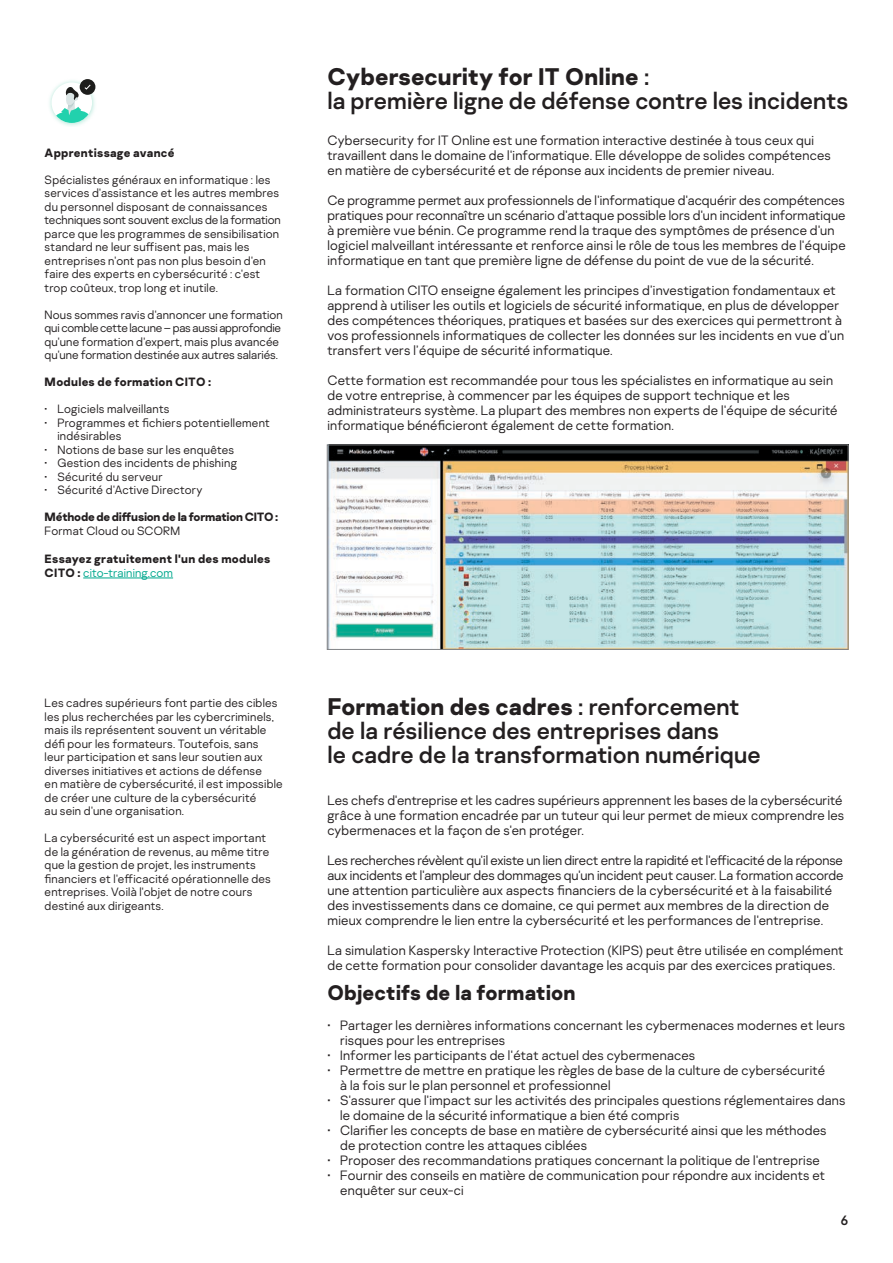
<style>
.page{position:relative;width:893px;height:1263px;background:#fff}
.page>*{position:absolute;margin:0;border:0;box-sizing:border-box;transform-origin:0 0}
.t1{font:24px/24px "Kaspersky Sans";letter-spacing:.005em;color:#231f20}
.t2{font:700 21px "Kaspersky Sans";color:#231f20}
.t3{font:300 13.5px/15px "Kaspersky Sans";letter-spacing:.015em;color:#231f20}
.t4{font:13.5px "Kaspersky Sans";color:#231f20}
.t5{font:300 12px/13.5px "Kaspersky Sans";letter-spacing:.02em;color:#231f20}
.t6{font:700 12px/13.5px "Kaspersky Sans";letter-spacing:.02em;color:#231f20}
.t7{font:700 12px "Kaspersky Sans";letter-spacing:-.02em;color:#231f20}
.s1{font-weight:300;color:#00a88e}
.s2{font-weight:700}
</style>
<div class="page">
<img style="left:49px;top:79px;width:47px;height:47px">
<div style="left:52px;top:82px;width:40px;height:41px;background:#fff;border-radius:50%"></div>
<div style="left:80px;top:79px;width:15px;height:16px;background:#1d1d1b;border-radius:50%"></div>
<svg style="left:56px;top:84px;width:36px;height:39px"></svg>
<img style="left:329px;top:447px;width:517px;height:201px">
<div style="left:327px;top:445px;width:521px;height:205px;border:1px solid #808285"></div>
<hr style="left:83px;top:578px;width:90px;height:1px;background:#00a88e">
<p class="t6" style="left:45px;top:146px;width:131px">Apprentissage avancé</p>
<p class="t5" style="left:45px;top:173px;width:238px">Spécialistes généraux en informatique : les services d'assistance et les autres membres du personnel disposant de connaissances techniques sont souvent exclus de la formation parce que les programmes de sensibilisation standard ne leur suffisent pas, mais les entreprises n'ont pas non plus besoin d'en faire des experts en cybersécurité : c'est trop coûteux, trop long et inutile.</p>
<p class="t5" style="left:45px;top:308px;width:240px">Nous sommes ravis d'annoncer une formation qui comble cette lacune – pas aussi approfondie qu'une formation d'expert, mais plus avancée qu'une formation destinée aux autres salariés.</p>
<p class="t6" style="left:45px;top:375px;width:168px">Modules de formation CITO :</p>
<p class="t5" style="left:45px;top:402px;width:126px">• Logiciels malveillants</p>
<p class="t5" style="left:57px;top:416px;width:214px;text-indent:-13px">• Programmes et fichiers potentiellement indésirables</p>
<p class="t5" style="left:45px;top:443px;width:191px">• Notions de base sur les enquêtes</p>
<p class="t5" style="left:45px;top:456px;width:194px">• Gestion des incidents de phishing</p>
<p class="t5" style="left:45px;top:470px;width:119px">• Sécurité du serveur</p>
<p class="t5" style="left:45px;top:483px;width:159px">• Sécurité d'Active Directory</p>
<p class="t7" style="left:45px;top:509px;width:235px">Méthode de diffusion de la formation CITO :</p>
<p class="t5" style="left:45px;top:524px;width:137px">Format Cloud ou SCORM</p>
<p class="t6" style="left:45px;top:552px;width:227px">Essayez gratuitement l'un des modules<br>CITO : <span class="s1">cito-training.com</span></p>
<h1 class="t1" style="left:327px;top:65px;width:522px"><span class="s2">Cybersecurity for IT Online</span> :<br>la première ligne de défense contre les incidents</h1>
<p class="t3" style="left:327px;top:133px;width:505px">Cybersecurity for IT Online est une formation interactive destinée à tous ceux qui travaillent dans le domaine de l'informatique. Elle développe de solides compétences en matière de cybersécurité et de réponse aux incidents de premier niveau.</p>
<p class="t3" style="left:327px;top:193px;width:520px">Ce programme permet aux professionnels de l'informatique d'acquérir des compétences pratiques pour reconnaître un scénario d'attaque possible lors d'un incident informatique à première vue bénin. Ce programme rend la traque des symptômes de présence d'un logiciel malveillant intéressante et renforce ainsi le rôle de tous les membres de l'équipe informatique en tant que première ligne de défense du point de vue de la sécurité.</p>
<p class="t3" style="left:327px;top:283px;width:518px">La formation CITO enseigne également les principes d’investigation fondamentaux et apprend à utiliser les outils et logiciels de sécurité informatique, en plus de développer des compétences théoriques, pratiques et basées sur des exercices qui permettront à vos professionnels informatiques de collecter les données sur les incidents en vue d’un transfert vers l’équipe de sécurité informatique.</p>
<p class="t3" style="left:327px;top:373px;width:512px">Cette formation est recommandée pour tous les spécialistes en informatique au sein de votre entreprise, à commencer par les équipes de support technique et les administrateurs système. La plupart des membres non experts de l'équipe de sécurité informatique bénéficieront également de cette formation.</p>
<p class="t5" style="left:45px;top:696px;width:240px">Les cadres supérieurs font partie des cibles les plus recherchées par les cybercriminels, mais ils représentent souvent un véritable défi pour les formateurs. Toutefois, sans<br>leur participation et sans leur soutien aux diverses initiatives et actions de défense<br>en matière de cybersécurité, il est impossible de créer une culture de la cybersécurité<br>au sein d'une organisation.</p>
<p class="t5" style="left:45px;top:831px;width:228px">La cybersécurité est un aspect important de la génération de revenus, au même titre que la gestion de projet, les instruments financiers et l'efficacité opérationnelle des entreprises. Voilà l'objet de notre cours destiné aux dirigeants.</p>
<h1 class="t1" style="left:327px;top:695px;width:435px"><span class="s2">Formation des cadres</span> : renforcement de la résilience des entreprises dans<br>le cadre de la transformation numérique</h1>
<p class="t3" style="left:327px;top:793px;width:518px">Les chefs d'entreprise et les cadres supérieurs apprennent les bases de la cybersécurité grâce à une formation encadrée par un tuteur qui leur permet de mieux comprendre les cybermenaces et la façon de s'en protéger.</p>
<p class="t3" style="left:327px;top:853px;width:517px">Les recherches révèlent qu'il existe un lien direct entre la rapidité et l'efficacité de la réponse aux incidents et l'ampleur des dommages qu'un incident peut causer. La formation accorde une attention particulière aux aspects financiers de la cybersécurité et à la faisabilité des investissements dans ce domaine, ce qui permet aux membres de la direction de mieux comprendre le lien entre la cybersécurité et les performances de l'entreprise.</p>
<p class="t3" style="left:327px;top:943px;width:518px">La simulation Kaspersky Interactive Protection (KIPS) peut être utilisée en complément de cette formation pour consolider davantage les acquis par des exercices pratiques.</p>
<h2 class="t2" style="left:327px;top:979px;width:250px">Objectifs de la formation</h2>
<p class="t3" style="left:340px;top:1018px;width:506px;text-indent:-13px">• Partager les dernières informations concernant les cybermenaces modernes et leurs risques pour les entreprises</p>
<p class="t3" style="left:327px;top:1048px;width:369px">• Informer les participants de l'état actuel des cybermenaces</p>
<p class="t3" style="left:340px;top:1063px;width:486px;text-indent:-13px">• Permettre de mettre en pratique les règles de base de la culture de cybersécurité à la fois sur le plan personnel et professionnel</p>
<p class="t3" style="left:340px;top:1093px;width:507px;text-indent:-13px">• S'assurer que l'impact sur les activités des principales questions réglementaires dans le domaine de la sécurité informatique a bien été compris</p>
<p class="t3" style="left:340px;top:1123px;width:488px;text-indent:-13px">• Clarifier les concepts de base en matière de cybersécurité ainsi que les méthodes de protection contre les attaques ciblées</p>
<p class="t3" style="left:327px;top:1153px;width:494px">• Proposer des recommandations pratiques concernant la politique de l'entreprise</p>
<p class="t3" style="left:340px;top:1168px;width:487px;text-indent:-13px">• Fournir des conseils en matière de communication pour répondre aux incidents et enquêter sur ceux-ci</p>
<p class="t4" style="left:841px;top:1212px;width:9px">6</p>
</div>
